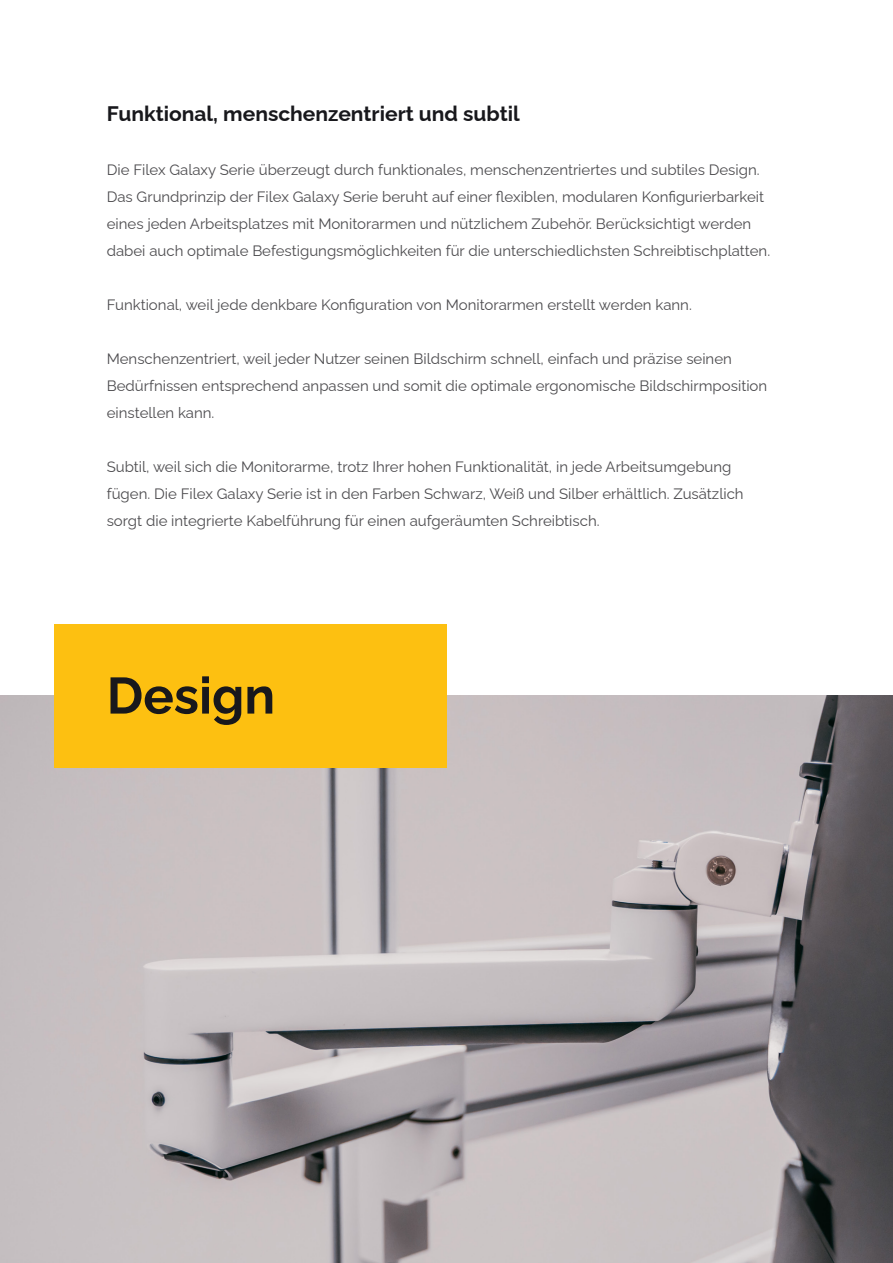
<style>
.page{position:relative;width:893px;height:1263px;background:#fff}
.page>*{position:absolute;margin:0;border:0;box-sizing:border-box;transform-origin:0 0}
.t1{font:700 51px "Raleway";color:#18181c}
.t2{font:700 21px "Raleway";color:#18181c}
.t3{font:15px/27px "Raleway";color:#4d4c4f}
</style>
<div class="page">
<img style="left:0;top:696px;width:893px;height:567px">
<div style="left:54px;top:624px;width:392px;height:144px;background:#fdc011"></div>
<p class="t2" style="left:107px;top:96px;width:414px">Funktional, menschenzentriert und subtil</p>
<p class="t3" style="left:107px;top:154px;width:665px">Die Filex Galaxy Serie überzeugt durch funktionales, menschenzentriertes und subtiles Design.<br>Das Grundprinzip der Filex Galaxy Serie beruht auf einer flexiblen, modularen Konfigurierbarkeit eines jeden Arbeitsplatzes mit Monitorarmen und nützlichem Zubehör. Berücksichtigt werden dabei auch optimale Befestigungsmöglichkeiten für die unterschiedlichsten Schreibtischplatten.</p>
<p class="t3" style="left:107px;top:289px;width:587px">Funktional, weil jede denkbare Konfiguration von Monitorarmen erstellt werden kann.</p>
<p class="t3" style="left:107px;top:343px;width:662px">Menschenzentriert, weil jeder Nutzer seinen Bildschirm schnell, einfach und präzise seinen<br>Bedürfnissen entsprechend anpassen und somit die optimale ergonomische Bildschirmposition einstellen kann.</p>
<p class="t3" style="left:107px;top:451px;width:638px">Subtil, weil sich die Monitorarme, trotz Ihrer hohen Funktionalität, in jede Arbeitsumgebung fügen. Die Filex Galaxy Serie ist in den Farben Schwarz, Weiß und Silber erhältlich. Zusätzlich sorgt die integrierte Kabelführung für einen aufgeräumten Schreibtisch.</p>
<p class="t1" style="left:107px;top:655px;width:170px">Design</p>
</div>
